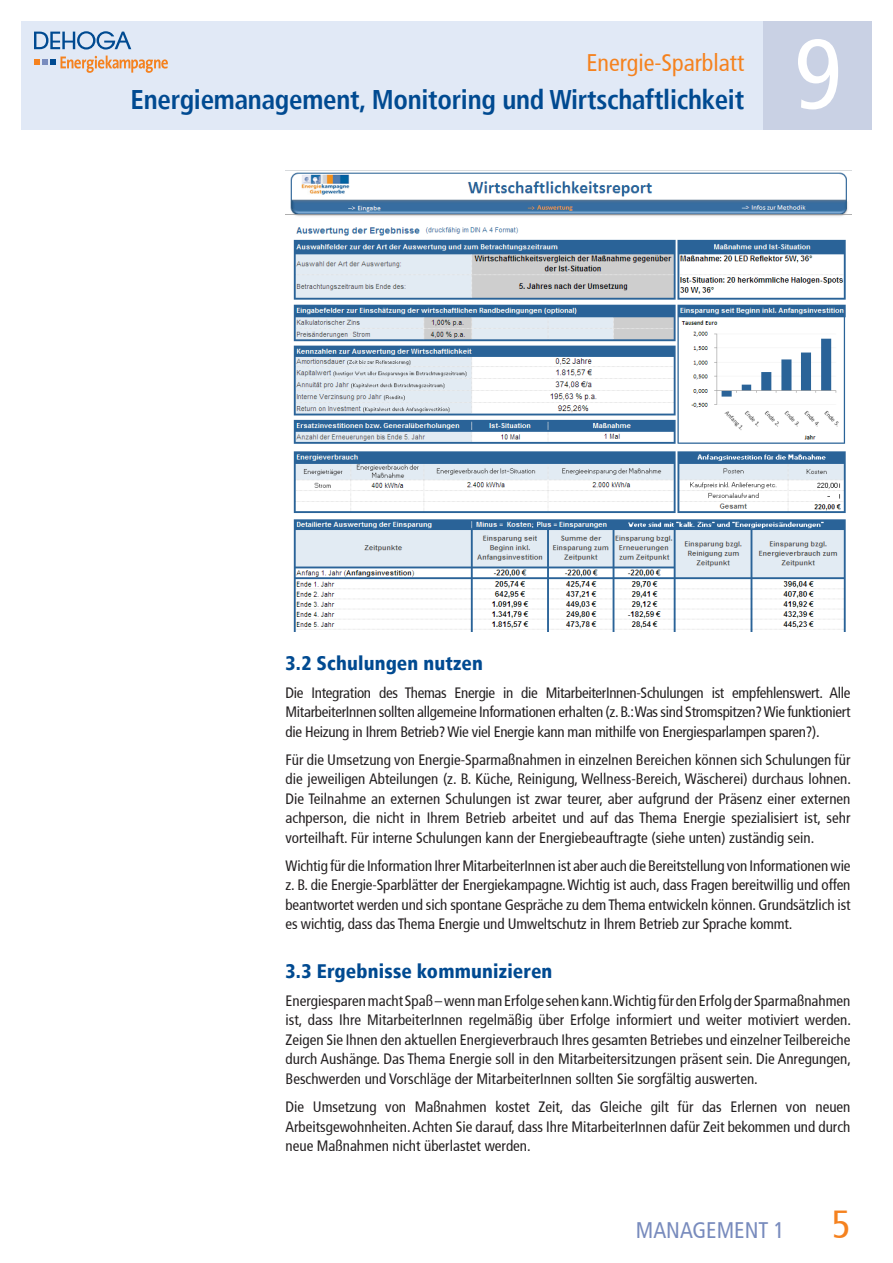
<style>
.page{position:relative;width:893px;height:1263px;background:#fff}
.page>*{position:absolute;margin:0;border:0;box-sizing:border-box;transform-origin:0 0}
.t1{font:condensed 99px "Frutiger";color:#fff}
.t2{font:700 condensed 27px "Frutiger";letter-spacing:-.01em;color:#004a91}
.t3{font:condensed 24px "Frutiger";color:#f5821f}
.t4{font:condensed 22.5px "Frutiger";color:#788bbd}
.t5{font:900 condensed 19.5px "Frutiger";letter-spacing:.005em;color:#004a91}
.t6{font:condensed 15px/19.5px "Frutiger";color:#231f20;text-align:justify}
.s1{font-size:39px;color:#f5821f}
</style>
<div class="page">
<div style="left:21px;top:21px;width:742px;height:109px;background:#e1e9f6"></div>
<svg style="left:34px;top:31px;width:97px;height:19px"></svg>
<svg style="left:34px;top:56px;width:134px;height:17px"></svg>
<div style="left:763px;top:21px;width:109px;height:109px;background:#c9d1e4"></div>
<img style="left:286px;top:170px;width:565px;height:461px">
<h3 class="t3" style="left:586px;top:48px;width:159px">Energie-Sparblatt</h3>
<h2 class="t2" style="left:131px;top:83px;width:615px">Energiemanagement, Monitoring und Wirtschaftlichkeit</h2>
<h1 class="t1" style="left:794px;top:17px;width:49px">9</h1>
<h3 class="t5" style="left:286px;top:651px;width:199px">3.2 Schulungen nutzen</h3>
<p class="t6" style="left:286px;top:683px;width:566px">Die Integration des Themas Energie in die MitarbeiterInnen-Schulungen ist empfehlenswert. Alle MitarbeiterInnen sollten allgemeine Informationen erhalten (z. B.: Was sind Stromspitzen? Wie funktioniert die Heizung in Ihrem Betrieb? Wie viel Energie kann man mithilfe von Energiesparlampen sparen?).</p>
<p class="t6" style="left:286px;top:750px;width:567px">Für die Umsetzung von Energie-Sparmaßnahmen in einzelnen Bereichen können sich Schulungen für die jeweiligen Abteilungen (z. B. Küche, Reinigung, Wellness-Bereich, Wäscherei) durchaus lohnen.<br>Die Teilnahme an externen Schulungen ist zwar teurer, aber aufgrund der Präsenz einer externen achperson, die nicht in Ihrem Betrieb arbeitet und auf das Thema Energie spezialisiert ist, sehr vorteilhaft. Für interne Schulungen kann der Energiebeauftragte (siehe unten) zuständig sein.</p>
<p class="t6" style="left:286px;top:856px;width:566px">Wichtig für die Information Ihrer MitarbeiterInnen ist aber auch die Bereitstellung von Informationen wie z. B. die Energie-Sparblätter der Energiekampagne. Wichtig ist auch, dass Fragen bereitwillig und offen beantwortet werden und sich spontane Gespräche zu dem Thema entwickeln können. Grundsätzlich ist es wichtig, dass das Thema Energie und Umweltschutz in Ihrem Betrieb zur Sprache kommt.</p>
<h3 class="t5" style="left:286px;top:959px;width:268px">3.3 Ergebnisse kommunizieren</h3>
<p class="t6" style="left:286px;top:991px;width:567px">Energiesparen macht Spaß – wenn man Erfolge sehen kann. Wichtig für den Erfolg der Sparmaßnahmen ist, dass Ihre MitarbeiterInnen regelmäßig über Erfolge informiert und weiter motiviert werden.<br>Zeigen Sie Ihnen den aktuellen Energieverbrauch Ihres gesamten Betriebes und einzelner Teilbereiche durch Aushänge. Das Thema Energie soll in den Mitarbeitersitzungen präsent sein. Die Anregungen, Beschwerden und Vorschläge der MitarbeiterInnen sollten Sie sorgfältig auswerten.</p>
<p class="t6" style="left:286px;top:1097px;width:566px">Die Umsetzung von Maßnahmen kostet Zeit, das Gleiche gilt für das Erlernen von neuen Arbeitsgewohnheiten. Achten Sie darauf, dass Ihre MitarbeiterInnen dafür Zeit bekommen und durch neue Maßnahmen nicht überlastet werden.</p>
<h3 class="t4" style="left:636px;top:1217px;width:216px">MANAGEMENT 1 <span class="s1">5</span></h3>
</div>
